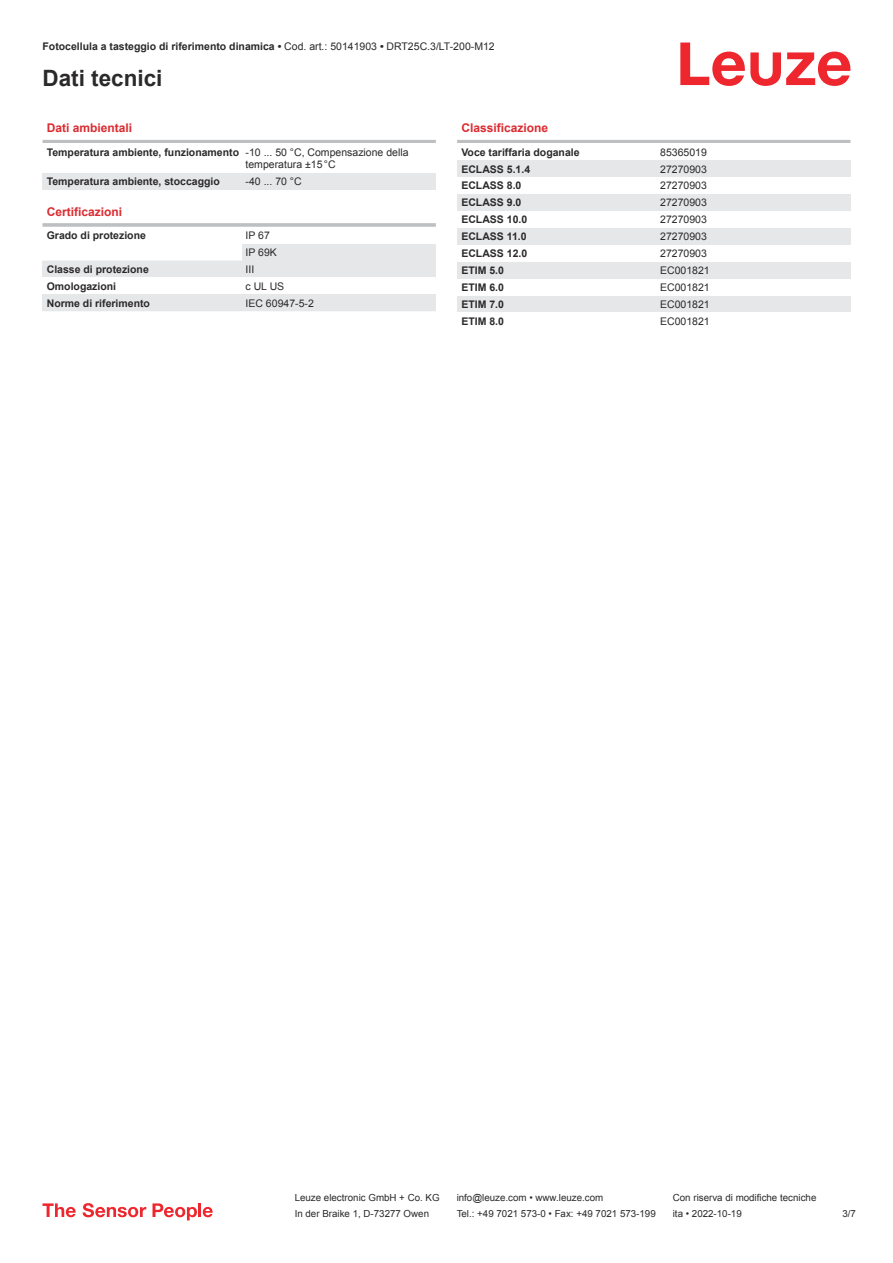
<style>
.page{position:relative;width:893px;height:1263px;background:#fff}
.page>*{position:absolute;margin:0;border:0;box-sizing:border-box;transform-origin:0 0}
.t1{font:700 22.5px "Arial";color:#2b292a}
.t2{font:700 12px "Arial";color:#db2a30}
.t3{font:700 10.5px "Arial";color:#2b292a}
.t4{font:10.5px/12.6px "Arial";color:#2b292a}
.t5{font:9.75px "Arial";color:#2b292a}
.s1{font-weight:400}
.s2{font-weight:700}
</style>
<div class="page">
<svg style="left:680px;top:43px;width:170px;height:43px"></svg>
<hr style="left:43px;top:140px;width:393px;height:3px;background:#bdbfc1">
<div style="left:43px;top:173px;width:199px;height:17px;background:#e6e7e9"></div>
<div style="left:242px;top:173px;width:194px;height:17px;background:#e6e7e9"></div>
<hr style="left:43px;top:223px;width:393px;height:4px;background:#c6c8c9">
<div style="left:242px;top:244px;width:194px;height:17px;background:#e6e7e9"></div>
<div style="left:43px;top:261px;width:199px;height:16px;background:#e6e7e9"></div>
<div style="left:242px;top:261px;width:194px;height:16px;background:#e6e7e9"></div>
<div style="left:43px;top:294px;width:199px;height:17px;background:#e6e7e9"></div>
<div style="left:242px;top:294px;width:194px;height:17px;background:#e6e7e9"></div>
<hr style="left:457px;top:140px;width:393px;height:3px;background:#bdbfc1">
<div style="left:457px;top:160px;width:200px;height:17px;background:#e6e7e9"></div>
<div style="left:657px;top:160px;width:193px;height:17px;background:#e6e7e9"></div>
<div style="left:457px;top:194px;width:200px;height:17px;background:#e6e7e9"></div>
<div style="left:657px;top:194px;width:193px;height:17px;background:#e6e7e9"></div>
<div style="left:457px;top:228px;width:200px;height:17px;background:#e6e7e9"></div>
<div style="left:657px;top:228px;width:193px;height:17px;background:#e6e7e9"></div>
<div style="left:457px;top:262px;width:200px;height:17px;background:#e6e7e9"></div>
<div style="left:657px;top:262px;width:193px;height:17px;background:#e6e7e9"></div>
<div style="left:457px;top:296px;width:200px;height:16px;background:#e6e7e9"></div>
<div style="left:657px;top:296px;width:193px;height:16px;background:#e6e7e9"></div>
<svg style="left:43px;top:1203px;width:33px;height:14px"></svg>
<svg style="left:83px;top:1203px;width:63px;height:14px"></svg>
<svg style="left:153px;top:1203px;width:44px;height:17px"></svg>
<hr style="left:198px;top:1203px;width:3px;height:14px;background:#ed272d">
<svg style="left:203px;top:1207px;width:10px;height:10px"></svg>
<p class="t3" style="left:43px;top:43px;width:454px">Fotocellula a tasteggio di riferimento dinamica • <span class="s1">Cod. art.: 50141903</span> • <span class="s1">DRT25C.3/LT-200-M12</span></p>
<h1 class="t1" style="left:43px;top:70px;width:122px">Dati tecnici</h1>
<p class="t2" style="left:47px;top:123px;width:87px">Dati ambientali</p>
<p class="t4" style="left:246px;top:147px;width:164px;text-indent:-199px"><span class="s2">Temperatura ambiente, funzionamento</span> -10 ... 50 °C, Compensazione della temperatura ±15 °C</p>
<p class="t3" style="left:47px;top:177px;width:175px">Temperatura ambiente, stoccaggio</p>
<p class="t4" style="left:246px;top:176px;width:58px">-40 ... 70 °C</p>
<p class="t2" style="left:47px;top:207px;width:77px">Certificazioni</p>
<p class="t3" style="left:47px;top:231px;width:101px">Grado di protezione</p>
<p class="t4" style="left:246px;top:228px;width:33px;line-height:17px">IP 67<br>IP 69K</p>
<p class="t3" style="left:47px;top:265px;width:104px">Classe di protezione</p>
<p class="t4" style="left:246px;top:264px;width:10px">III</p>
<p class="t3" style="left:47px;top:282px;width:71px">Omologazioni</p>
<p class="t4" style="left:246px;top:281px;width:40px">c UL US</p>
<p class="t3" style="left:47px;top:299px;width:105px">Norme di riferimento</p>
<p class="t4" style="left:246px;top:298px;width:70px">IEC 60947-5-2</p>
<p class="t2" style="left:461px;top:123px;width:88px">Classificazione</p>
<p class="t3" style="left:461px;top:148px;width:120px">Voce tariffaria doganale</p>
<p class="t4" style="left:660px;top:147px;width:48px">85365019</p>
<p class="t3" style="left:461px;top:165px;width:70px">ECLASS 5.1.4</p>
<p class="t4" style="left:660px;top:164px;width:48px">27270903</p>
<p class="t3" style="left:461px;top:182px;width:62px">ECLASS 8.0</p>
<p class="t4" style="left:660px;top:180px;width:48px">27270903</p>
<p class="t3" style="left:461px;top:199px;width:62px">ECLASS 9.0</p>
<p class="t4" style="left:660px;top:197px;width:48px">27270903</p>
<p class="t3" style="left:461px;top:216px;width:67px">ECLASS 10.0</p>
<p class="t4" style="left:660px;top:214px;width:48px">27270903</p>
<p class="t3" style="left:461px;top:233px;width:67px">ECLASS 11.0</p>
<p class="t4" style="left:660px;top:231px;width:48px">27270903</p>
<p class="t3" style="left:461px;top:249px;width:67px">ECLASS 12.0</p>
<p class="t4" style="left:660px;top:248px;width:48px">27270903</p>
<p class="t3" style="left:461px;top:266px;width:44px">ETIM 5.0</p>
<p class="t4" style="left:660px;top:265px;width:51px">EC001821</p>
<p class="t3" style="left:461px;top:283px;width:44px">ETIM 6.0</p>
<p class="t4" style="left:660px;top:282px;width:51px">EC001821</p>
<p class="t3" style="left:461px;top:300px;width:44px">ETIM 7.0</p>
<p class="t4" style="left:660px;top:299px;width:51px">EC001821</p>
<p class="t3" style="left:461px;top:317px;width:44px">ETIM 8.0</p>
<p class="t4" style="left:660px;top:316px;width:51px">EC001821</p>
<p class="t5" style="left:295px;top:1194px;width:146px">Leuze electronic GmbH + Co. KG</p>
<p class="t5" style="left:457px;top:1194px;width:148px">info@leuze.com • www.leuze.com</p>
<p class="t5" style="left:673px;top:1194px;width:145px">Con riserva di modifiche tecniche</p>
<p class="t5" style="left:295px;top:1210px;width:136px">In der Braike 1, D-73277 Owen</p>
<p class="t5" style="left:457px;top:1210px;width:201px">Tel.: +49 7021 573-0 • Fax: +49 7021 573-199</p>
<p class="t5" style="left:673px;top:1210px;width:70px">ita • 2022-10-19</p>
<p class="t5" style="left:842px;top:1210px;width:15px">3 /7</p>
</div>
